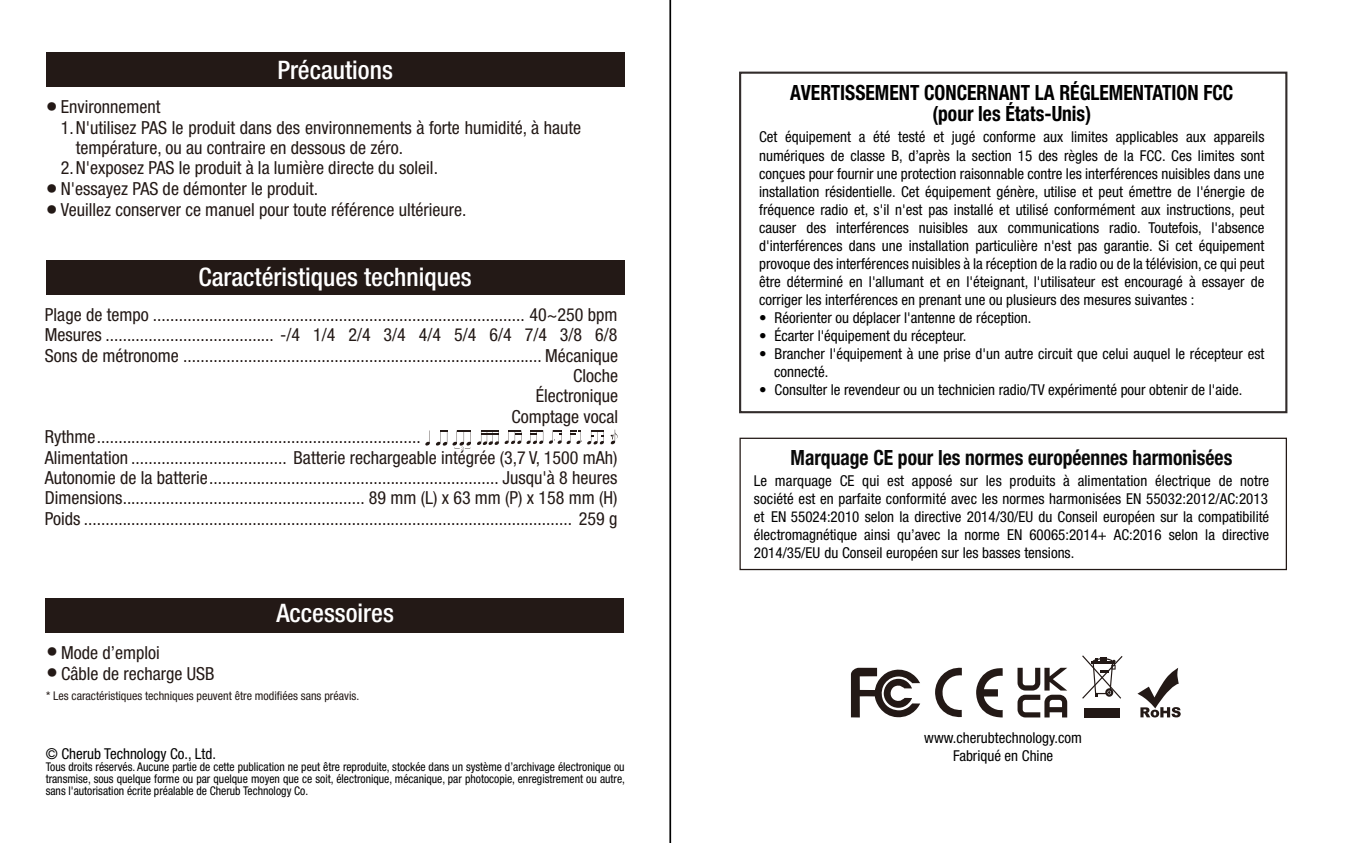
<style>
.page{position:relative;width:1354px;height:843px;background:#fff}
.page>*{position:absolute;margin:0;border:0;box-sizing:border-box;transform-origin:0 0}
.t1{font:500 condensed 25.5px "Helvetica Neue LT Std";color:#fff}
.t2{font:700 condensed 21px/21px "Helvetica Neue LT Std";color:#010000;text-align:center;scale:.93 1}
.t3{font:700 condensed 21px "Helvetica Neue LT Std";color:#090909;scale:.93 1}
.t4{font:condensed 18px/20.4px "Helvetica Neue LT Std";color:#231916}
.t5{font:condensed 15px/18px "Helvetica Neue LT Std";color:#010000;text-align:justify}
.t6{font:condensed 15px/18px "Helvetica Neue LT Std";color:#000;text-align:justify}
.t7{font:condensed 12px/12px "Helvetica Neue LT Std";color:#010000;text-align:justify}
.t8{font:condensed 12px "Helvetica Neue LT Std";color:#231916}
.s1{font-size:24px}
</style>
<div class="page">
<svg style="left:935px;top:667px;width:67px;height:51px"></svg>
<div style="left:1084px;top:707px;width:35px;height:10px;background:#231916"></div>
<svg style="left:1082px;top:655px;width:40px;height:43px"></svg>
<svg style="left:850px;top:667px;width:70px;height:51px"></svg>
<svg style="left:1137px;top:668px;width:43px;height:49px"></svg>
<svg style="left:1017px;top:667px;width:50px;height:50px"></svg>
<div style="left:45px;top:598px;width:579px;height:34px;background:#231916"></div>
<div style="left:46px;top:260px;width:579px;height:34px;background:#231916"></div>
<svg style="left:425px;top:430px;width:5px;height:15px"></svg>
<svg style="left:436px;top:430px;width:35px;height:20px"></svg>
<svg style="left:477px;top:430px;width:66px;height:15px"></svg>
<svg style="left:549px;top:430px;width:55px;height:14px"></svg>
<svg style="left:610px;top:429px;width:7px;height:15px"></svg>
<div style="left:46px;top:53px;width:578px;height:34px;background:#231916"></div>
<div style="left:739px;top:72px;width:548px;height:341px;border:2px solid #322c2b"></div>
<div style="left:739px;top:437px;width:547px;height:133px;border:1px solid #231916"></div>
<hr style="left:669px;top:0;width:2px;height:843px;background:#000">
<h1 class="t1" style="left:277px;top:55px;width:117px">Précautions</h1>
<p class="t4" style="left:46px;top:96px;width:116px"><span class="s1">•</span> Environnement</p>
<p class="t4" style="left:76px;top:117px;width:507px;text-indent:-15px">1. N'utilisez PAS le produit dans des environnements à forte humidité, à haute température, ou au contraire en dessous de zéro.</p>
<p class="t4" style="left:61px;top:158px;width:379px">2. N'exposez PAS le produit à la lumière directe du soleil.</p>
<p class="t4" style="left:46px;top:179px;width:274px"><span class="s1">•</span> N'essayez PAS de démonter le produit.</p>
<p class="t4" style="left:46px;top:200px;width:422px"><span class="s1">•</span> Veuillez conserver ce manuel pour toute référence ultérieure.</p>
<h1 class="t1" style="left:198px;top:261px;width:275px">Caractéristiques techniques</h1>
<p class="t4" style="left:45px;top:304px;width:574px">Plage de tempo ...................................................................................... 40~250 bpm</p>
<p class="t4" style="left:45px;top:324px;width:574px">Mesures ....................................... -/4 1/4 2/4 3/4 4/4 5/4 6/4 7/4 3/8 6/8</p>
<p class="t4" style="left:45px;top:345px;width:575px">Sons de métronome ................................................................................... Mécanique</p>
<p class="t4" style="left:573px;top:365px;width:46px">Cloche</p>
<p class="t4" style="left:536px;top:386px;width:84px">Électronique</p>
<p class="t4" style="left:511px;top:406px;width:108px">Comptage vocal</p>
<p class="t4" style="left:45px;top:426px;width:377px">Rythme...........................................................................</p>
<p class="t4" style="left:45px;top:447px;width:574px">Alimentation .................................... Batterie rechargeable intégrée (3,7 V, 1500 mAh)</p>
<p class="t4" style="left:45px;top:467px;width:574px">Autonomie de la batterie................................................................... Jusqu'à 8 heures</p>
<p class="t4" style="left:45px;top:488px;width:574px">Dimensions........................................................ 89 mm (L) x 63 mm (P) x 158 mm (H)</p>
<p class="t4" style="left:45px;top:508px;width:574px">Poids ................................................................................................................. 259 g</p>
<h1 class="t1" style="left:276px;top:598px;width:119px">Accessoires</h1>
<p class="t4" style="left:46px;top:642px;width:115px"><span class="s1">•</span> Mode d’emploi</p>
<p class="t4" style="left:46px;top:663px;width:170px"><span class="s1">•</span> Câble de recharge USB</p>
<p class="t8" style="left:46px;top:689px;width:315px">* Les caractéristiques techniques peuvent être modifiées sans préavis.</p>
<p class="t5" style="left:46px;top:745px;width:172px">© Cherub Technology Co., Ltd.</p>
<p class="t7" style="left:46px;top:761px;width:580px">Tous droits réservés. Aucune partie de cette publication ne peut être reproduite, stockée dans un système d’archivage électronique ou transmise, sous quelque forme ou par quelque moyen que ce soit, électronique, mécanique, par photocopie, enregistrement ou autre, sans l'autorisation écrite préalable de Cherub Technology Co.</p>
<p class="t2" style="left:790px;top:82px;width:478px">AVERTISSEMENT CONCERNANT LA RÉGLEMENTATION FCC (pour les États-Unis)</p>
<p class="t5" style="left:759px;top:128px;width:507px">Cet équipement a été testé et jugé conforme aux limites applicables aux appareils numériques de classe B, d’après la section 15 des règles de la FCC. Ces limites sont conçues pour fournir une protection raisonnable contre les interférences nuisibles dans une installation résidentielle. Cet équipement génère, utilise et peut émettre de l'énergie de fréquence radio et, s'il n'est pas installé et utilisé conformément aux instructions, peut causer des interférences nuisibles aux communications radio. Toutefois, l'absence d'interférences dans une installation particulière n'est pas garantie. Si cet équipement provoque des interférences nuisibles à la réception de la radio ou de la télévision, ce qui peut être déterminé en l'allumant et en l'éteignant, l'utilisateur est encouragé à essayer de corriger les interférences en prenant une ou plusieurs des mesures suivantes :</p>
<p class="t5" style="left:759px;top:308px;width:274px">• Réorienter ou déplacer l'antenne de réception.</p>
<p class="t5" style="left:759px;top:326px;width:209px">• Écarter l'équipement du récepteur.</p>
<p class="t5" style="left:774px;top:344px;width:492px;text-indent:-15px">• Brancher l'équipement à une prise d'un autre circuit que celui auquel le récepteur est connecté.</p>
<p class="t5" style="left:759px;top:380px;width:484px">• Consulter le revendeur ou un technicien radio/TV expérimenté pour obtenir de l'aide.</p>
<p class="t3" style="left:790px;top:444px;width:476px">Marquage CE pour les normes européennes harmonisées</p>
<p class="t6" style="left:753px;top:471px;width:517px">Le marquage CE qui est apposé sur les produits à alimentation électrique de notre société est en parfaite conformité avec les normes harmonisées EN 55032:2012/AC:2013 et EN 55024:2010 selon la directive 2014/30/EU du Conseil européen sur la compatibilité électromagnétique ainsi qu’avec la norme EN 60065:2014+ AC:2016 selon la directive 2014/35/EU du Conseil européen sur les basses tensions.</p>
<p class="t5" style="left:924px;top:728px;width:159px;text-align:center">www.cherubtechnology.com<br>Fabriqué en Chine</p>
</div>
